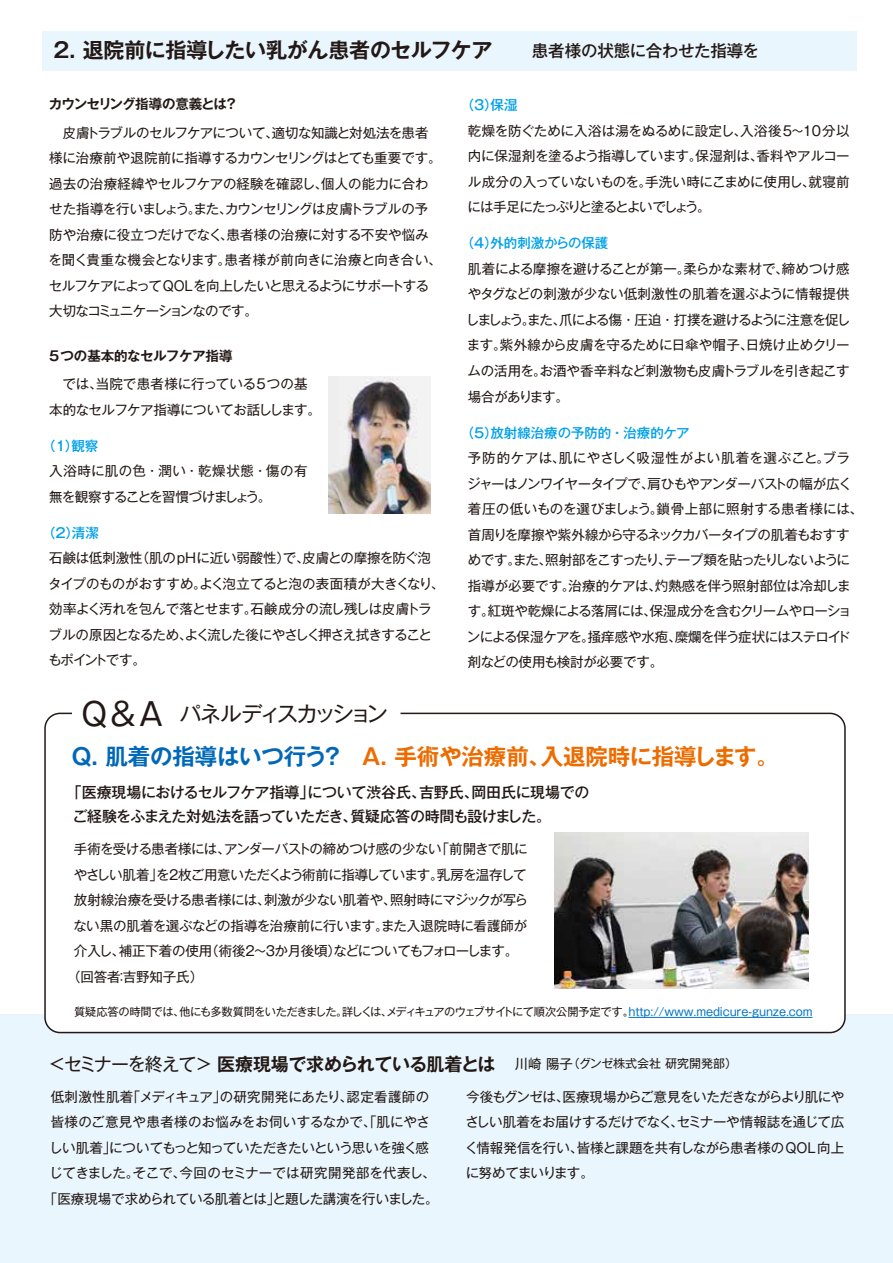
<style>
.page{position:relative;width:893px;height:1263px;background:#fff}
.page>*{position:absolute;margin:0;border:0;box-sizing:border-box;transform-origin:0 0}
.t1{font:700 22.5px "Gothic MB101 Pro De";letter-spacing:-.01em;color:#ed6c00}
.t2{font:21.45px "Gothic MB101 Pro";letter-spacing:-.14em;color:#221815}
.t3{font:700 21px "Gothic MB101 Pro De";letter-spacing:-.02em;color:#221815}
.t4{font:700 18px "Gothic MB101 Pro De";letter-spacing:-.02em;color:#221815}
.t5{font:500 16.5px "Gothic MB101 Pro";letter-spacing:-.015em;color:#221815}
.t6{font:500 15px/24px "Gothic MB101 Pro";letter-spacing:-.025em;color:#221815}
.t7{font:13.5px/25.5px "Gothic MB101 Pro";letter-spacing:-.025em;color:#221815}
.t8{font:500 13.5px "Gothic MB101 Pro";letter-spacing:-.01em;color:#00a0e9}
.t9{font:13.5px "Gothic MB101 Pro";letter-spacing:-.05em;color:#221815}
.t10{font:700 13.5px "Gothic MB101 Pro De";letter-spacing:-.065em;color:#221815}
.t11{font:700 13.5px "Gothic MB101 Pro De";letter-spacing:-.025em;color:#221815}
.t12{font:12px "Gothic MB101 Pro";color:#221815}
.t13{font:11.25px "Gothic MB101 Pro";letter-spacing:-.02em;color:#221815}
.s1{font-size:31.5px}
.s2{color:#0068b7}
.s3{color:#0075c2}
.s4{font-family:"Gothic MB101 Pro";font-weight:400}
.s5{font-size:13.5px}
</style>
<div class="page">
<div style="left:0;top:1014px;width:893px;height:249px;background:#eaf6fd"></div>
<div style="left:44px;top:713px;width:802px;height:320px;background:#fff;border:2px solid #221815;border-radius:15px"></div>
<div style="left:43px;top:31px;width:814px;height:39px;background:#eaf6fd"></div>
<img style="left:329px;top:376px;width:102px;height:138px">
<img style="left:554px;top:832px;width:255px;height:156px">
<hr style="left:629px;top:1017px;width:183px;height:1px;background:#0075c2">
<h3 class="t3" style="left:54px;top:32px;width:440px">2. 退院前に指導したい乳がん患者のセルフケア</h3>
<p class="t5" style="left:532px;top:37px;width:229px">患者様の状態に合わせた指導を</p>
<p class="t10" style="left:49px;top:93px;width:191px">カウンセリング指導の意義とは？</p>
<p class="t7" style="left:48px;top:118px;width:395px">　皮膚トラブルのセルフケアについて、適切な知識と対処法を患者様に治療前や退院前に指導するカウンセリングはとても重要です。過去の治療経緯やセルフケアの経験を確認し、個人の能力に合わせた指導を行いましょう。また、カウンセリングは皮膚トラブルの予防や治療に役立つだけでなく、患者様の治療に対する不安や悩みを聞く貴重な機会となります。患者様が前向きに治療と向き合い、セルフケアによってQOLを向上したいと思えるようにサポートする大切なコミュニケーションなのです。</p>
<p class="t11" style="left:49px;top:344px;width:185px">5つの基本的なセルフケア指導</p>
<p class="t7" style="left:49px;top:370px;width:273px">　では、当院で患者様に行っている5つの基本的なセルフケア指導についてお話しします。</p>
<p class="t8" style="left:42px;top:434px;width:58px">（１）観察</p>
<p class="t7" style="left:49px;top:457px;width:260px">入浴時に肌の色・潤い・乾燥状態・傷の有無を観察することを習慣づけましょう。</p>
<p class="t8" style="left:42px;top:521px;width:58px">（２）清潔</p>
<p class="t7" style="left:48px;top:544px;width:398px">石鹸は低刺激性（肌のpHに近い弱酸性）で、皮膚との摩擦を防ぐ泡タイプのものがおすすめ。よく泡立てると泡の表面積が大きくなり、効率よく汚れを包んで落とせます。石鹸成分の流し残しは皮膚トラブルの原因となるため、よく流した後にやさしく押さえ拭きすることもポイントです。</p>
<h2 class="t2" style="left:81px;top:696px;width:308px"><span class="s1">Q &amp; A</span> パネルディスカッション</h2>
<p class="t8" style="left:461px;top:94px;width:58px">（３）保湿</p>
<p class="t7" style="left:467px;top:116px;width:384px;text-align:justify">乾燥を防ぐために入浴は湯をぬるめに設定し、入浴後5～10分以内に保湿剤を塗るよう指導しています。保湿剤は、香料やアルコール成分の入っていないものを。手洗い時にこまめに使用し、就寝前には手足にたっぷりと塗るとよいでしょう。</p>
<p class="t8" style="left:461px;top:232px;width:149px">（４）外的刺激からの保護</p>
<p class="t7" style="left:466px;top:254px;width:386px;text-align:justify">肌着による摩擦を避けることが第一。柔らかな素材で、締めつけ感やタグなどの刺激が少ない低刺激性の肌着を選ぶように情報提供しましょう。また、爪による傷・圧迫・打撲を避けるように注意を促します。紫外線から皮膚を守るために日傘や帽子、日焼け止めクリームの活用を。お酒や香辛料など刺激物も皮膚トラブルを引き起こす場合があります。</p>
<p class="t8" style="left:461px;top:421px;width:230px">（５）放射線治療の予防的・治療的ケア</p>
<p class="t7" style="left:467px;top:443px;width:397px">予防的ケアは、肌にやさしく吸湿性がよい肌着を選ぶこと。ブラジャーはノンワイヤータイプで、肩ひもやアンダーバストの幅が広く着圧の低いものを選びましょう。鎖骨上部に照射する患者様には、首周りを摩擦や紫外線から守るネックカバータイプの肌着もおすすめです。また、照射部をこすったり、テープ類を貼ったりしないように指導が必要です。治療的ケアは、灼熱感を伴う照射部位は冷却します。紅斑や乾燥による落屑には、保湿成分を含むクリームやローションによる保湿ケアを。掻痒感や水疱、糜爛を伴う症状にはステロイド剤などの使用も検討が必要です。</p>
<h1 class="t1" style="left:72px;top:738px;width:709px"><span class="s2">Q. 肌着の指導はいつ行う？　</span>A. 手術や治療前、入退院時に指導します。</h1>
<p class="t6" style="left:72px;top:778px;width:519px;text-indent:-5px">「医療現場におけるセルフケア指導」について渋谷氏、吉野氏、岡田氏に現場でのご経験をふまえた対処法を語っていただき、質疑応答の時間も設けました。</p>
<p class="t7" style="left:74px;top:834px;width:455px">手術を受ける患者様には、アンダーバストの締めつけ感の少ない「前開きで肌に</p>
<p class="t9" style="left:74px;top:863px;width:455px">やさしい肌着」を2枚ご用意いただくよう術前に指導しています。乳房を温存して</p>
<p class="t7" style="left:74px;top:885px;width:456px">放射線治療を受ける患者様には、刺激が少ない肌着や、照射時にマジックが写ら</p>
<p class="t7" style="left:73px;top:911px;width:456px">ない黒の肌着を選ぶなどの指導を治療前に行います。また入退院時に看護師が</p>
<p class="t7" style="left:74px;top:936px;width:446px">介入し、補正下着の使用（術後2～3か月後頃）などについてもフォローします。</p>
<p class="t7" style="left:67px;top:962px;width:138px">（回答者：吉野知子氏）</p>
<p class="t13" style="left:74px;top:1003px;width:740px">質疑応答の時間では、他にも多数質問をいただきました。詳しくは、メディキュアのウェブサイトにて順次公開予定です。<span class="s3">http://www.medicure-gunze.com</span></p>
<h3 class="t4" style="left:48px;top:1049px;width:449px"><span class="s4">＜セミナーを終えて＞</span> 医療現場で求められている肌着とは</h3>
<p class="t12" style="left:515px;top:1053px;width:224px"><span class="s5">川崎 陽子</span>（グンゼ株式会社 研究開発部）</p>
<p class="t7" style="left:44px;top:1082px;width:396px;text-align:center">低刺激性肌着「メディキュア」の研究開発にあたり、認定看護師の皆様のご意見や患者様のお悩みをお伺いするなかで、「肌にやさしい肌着」についてもっと知っていただきたいという思いを強く感じてきました。そこで、今回のセミナーでは研究開発部を代表し、「医療現場で求められている肌着とは」と題した講演を行いました。</p>
<p class="t7" style="left:465px;top:1082px;width:381px;text-align:justify">今後もグンゼは、医療現場からご意見をいただきながらより肌にやさしい肌着をお届けするだけでなく、セミナーや情報誌を通じて広く情報発信を行い、皆様と課題を共有しながら患者様のQOL向上に努めてまいります。</p>
</div>
